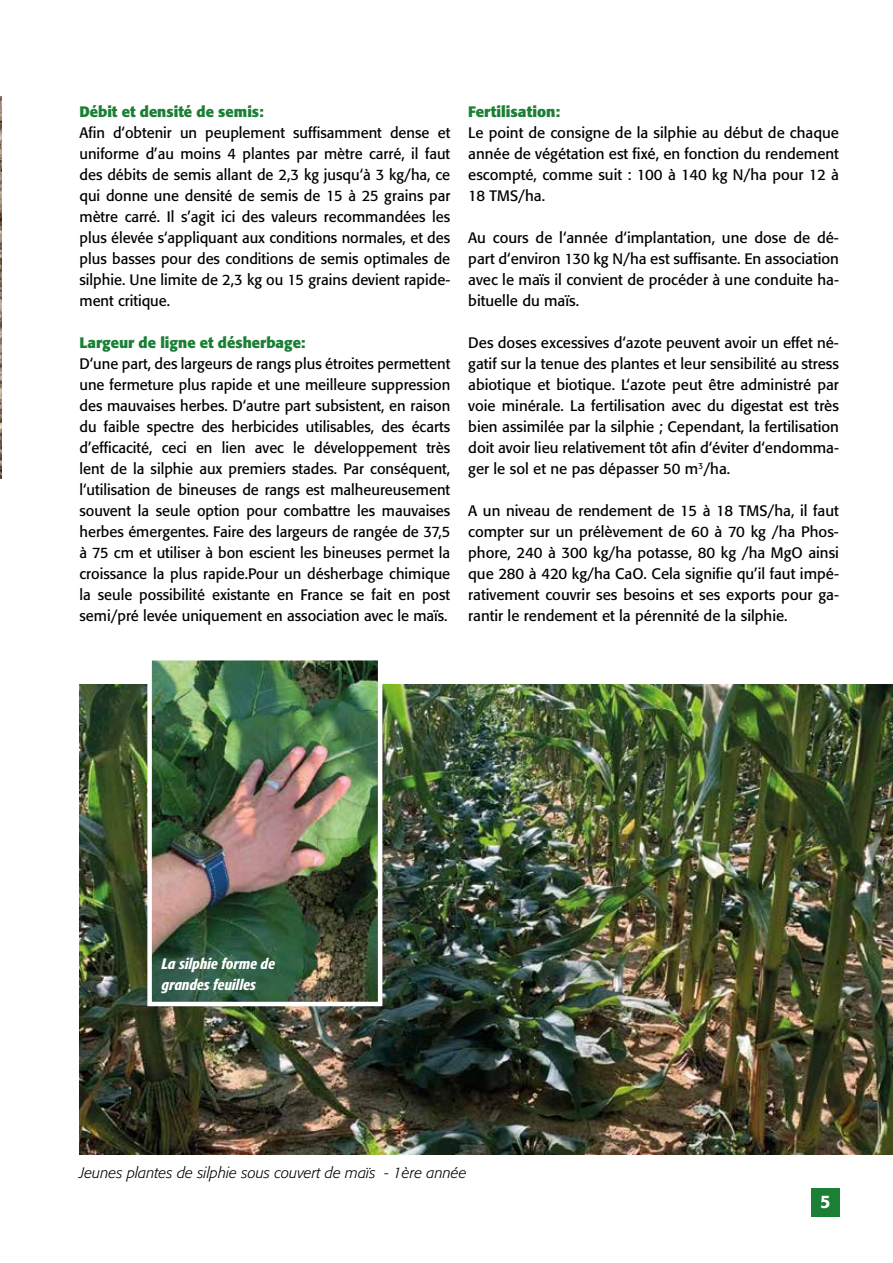
<style>
.page{position:relative;width:893px;height:1263px;background:#fff}
.page>*{position:absolute;margin:0;border:0;box-sizing:border-box;transform-origin:0 0}
.t1{font:500 18px "Formata";color:#fff}
.t2{font:15px/21px "Formata";color:#000;text-align:justify}
.t3{font:700 15px "Formata";color:#1b8036}
.t4{font:italic 300 15px "Formata";color:#000}
.t5{font:italic 500 condensed 15px/21px "Formata";color:#fff}
</style>
<div class="page">
<img style="left:80px;top:684px;width:813px;height:471px">
<div style="left:811px;top:1188px;width:28px;height:29px;background:#1b8036"></div>
<img style="left:0;top:96px;width:1px;height:383px">
<img style="left:152px;top:661px;width:225px;height:340px">
<div style="left:147px;top:656px;width:235px;height:350px;border:4px solid #fff"></div>
<p class="t3" style="left:80px;top:102px;width:186px">Débit et densité de semis:</p>
<p class="t2" style="left:80px;top:122px;width:372px">Afin d‘obtenir un peuplement suffisamment dense et uniforme d’au moins 4 plantes par mètre carré, il faut des débits de semis allant de 2,3 kg jusqu‘à 3 kg/ha, ce qui donne une densité de semis de 15 à 25 grains par mètre carré. Il s’agit ici des valeurs recommandées les plus élevée s‘appliquant aux conditions normales, et des plus basses pour des conditions de semis optimales de silphie. Une limite de 2,3 kg ou 15 grains devient rapide&shy;ment critique.</p>
<p class="t3" style="left:80px;top:333px;width:227px">Largeur de ligne et désherbage:</p>
<p class="t2" style="left:80px;top:353px;width:372px">D‘une part, des largeurs de rangs plus étroites permettent une fermeture plus rapide et une meilleure suppression des mauvaises herbes. D‘autre part subsistent, en raison du faible spectre des herbicides utilisables, des écarts d’efficacité, ceci en lien avec le développement très lent de la silphie aux premiers stades. Par conséquent, l‘utilisation de bineuses de rangs est malheureusement souvent la seule option pour combattre les mauvaises herbes émergentes. Faire des largeurs de rangée de 37,5 à 75 cm et utiliser à bon escient les bineuses permet la croissance la plus rapide.Pour un désherbage chimique la seule possibilité existante en France se fait en post semi/pré levée uniquement en association avec le maïs.</p>
<p class="t3" style="left:468px;top:102px;width:93px">Fertilisation:</p>
<p class="t2" style="left:468px;top:122px;width:372px">Le point de consigne de la silphie au début de chaque année de végétation est fixé, en fonction du rendement escompté, comme suit : 100 à 140 kg N/ha pour 12 à 18 TMS/ha.</p>
<p class="t2" style="left:468px;top:227px;width:372px">Au cours de l‘année d‘implantation, une dose de dé&shy;part d‘environ 130 kg N/ha est suffisante. En association avec le maïs il convient de procéder à une conduite ha&shy;bituelle du maïs.</p>
<p class="t2" style="left:468px;top:332px;width:372px">Des doses excessives d‘azote peuvent avoir un effet né&shy;gatif sur la tenue des plantes et leur sensibilité au stress abiotique et biotique. L‘azote peut être administré par voie minérale. La fertilisation avec du digestat est très bien assimilée par la silphie ; Cependant, la fertilisation doit avoir lieu relativement tôt afin d‘éviter d‘endomma&shy;ger le sol et ne pas dépasser 50 m<sup>3</sup>/ha.</p>
<p class="t2" style="left:468px;top:500px;width:372px">A un niveau de rendement de 15 à 18 TMS/ha, il faut compter sur un prélèvement de 60 à 70 kg /ha Phos&shy;phore, 240 à 300 kg/ha potasse, 80 kg /ha MgO ainsi que 280 à 420 kg/ha CaO. Cela signifie qu’il faut impé&shy;rativement couvrir ses besoins et ses exports pour ga&shy;rantir le rendement et la pérennité de la silphie.</p>
<p class="t5" style="left:162px;top:953px;width:115px">La silphie forme de grandes feuilles</p>
<p class="t4" style="left:80px;top:1164px;width:389px">Jeunes plantes de silphie sous couvert de maïs - 1ère année</p>
<p class="t1" style="left:820px;top:1191px;width:12px">5</p>
</div>
